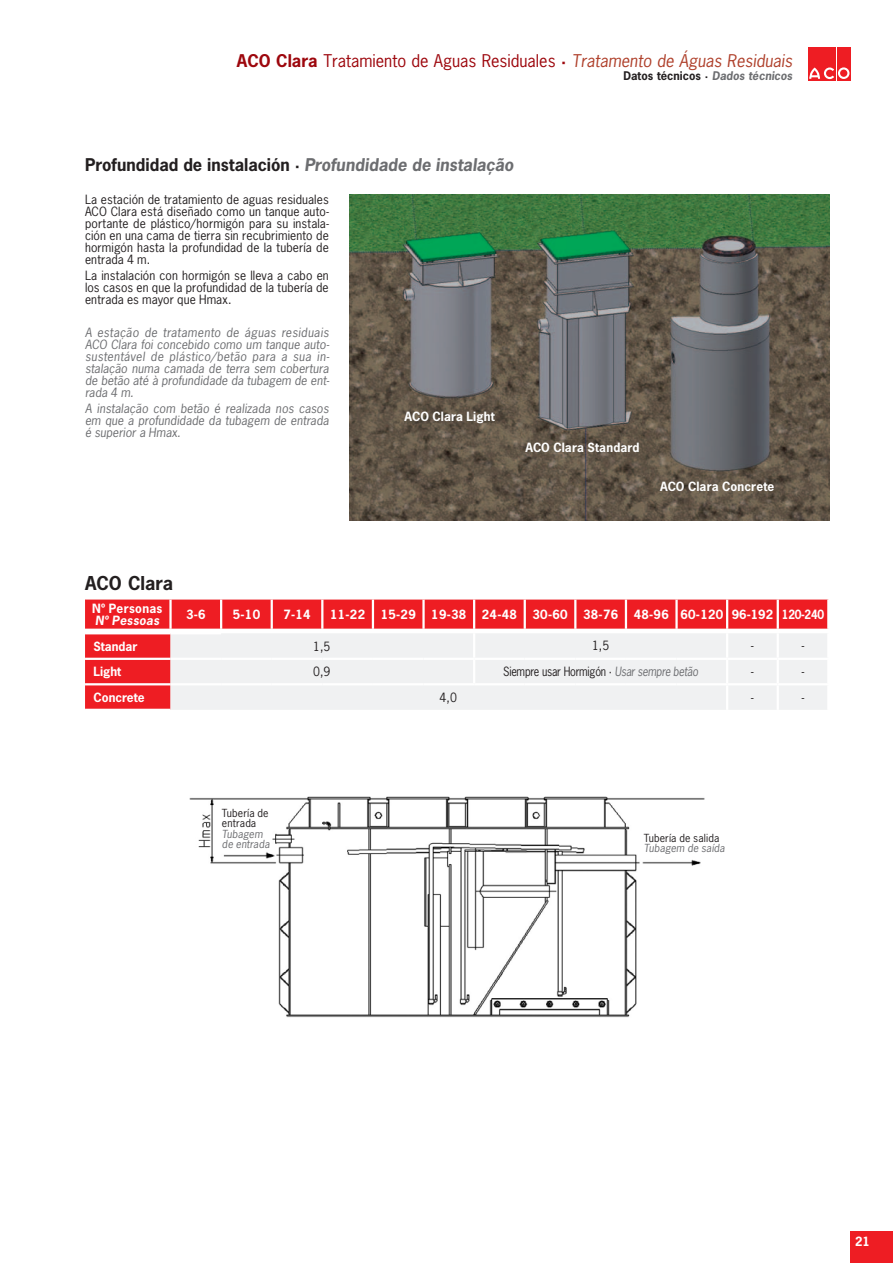
<style>
.page{position:relative;width:893px;height:1263px;background:#fff}
.page>*{position:absolute;margin:0;border:0;box-sizing:border-box;transform-origin:0 0}
.Titel_bold{font:700 18px "News Gothic";color:#231f20}
.Titel_bold-2{font:16.5px "News Gothic";color:#9d070d}
.Rubrik{font:700 16.5px "News Gothic";color:#231f20}
.Rubrik-2{font:12px/12px "News Gothic";letter-spacing:.01em;color:#231f20;text-align:justify}
.Rubrik-3{font:italic 12px/12px "News Gothic";letter-spacing:.005em;color:#6c6d70;text-align:justify}
.Tabellenkopf{font:700 12px "News Gothic";letter-spacing:.025em;color:#fff}
.Rubrik-4{font:700 12px "News Gothic";letter-spacing:.01em;color:#fff}
.Titel_kursiv{font:12px "News Gothic";letter-spacing:-.02em;color:#231f20;scale:.9 1}
.Titel_kursiv-2{font:700 12px "News Gothic";color:#fff}
.Titel_kursiv-3{font:12px "News Gothic";letter-spacing:-.02em;color:#231f20}
.Tabellenkopf-2{font:italic 700 12px "News Gothic";letter-spacing:.025em;color:#fff}
.Tabellenkopf-3{font:700 12px "News Gothic";letter-spacing:.025em;color:#fff;scale:.9 1}
.Titel_bold-3{font:700 11.25px "News Gothic";color:#231f20}
.Rubrik-5{font:10.5px "News Gothic";letter-spacing:.01em;color:#231f20}
.Rubrik-6{font:italic 10.5px "News Gothic";letter-spacing:.01em;color:#6c6d70}
.s1{font-weight:700}
.s2{font-style:italic;color:#af402b}
.s3{font-style:italic;color:#6c6d70}
</style>
<div class="page">
<div style="left:850px;top:1231px;width:43px;height:32px;background:#ee1d23"></div>
<div style="left:808px;top:47px;width:13px;height:33px;background:#ee1d23"></div>
<div style="left:822px;top:47px;width:14px;height:33px;background:#ee1d23"></div>
<div style="left:837px;top:47px;width:13px;height:33px;background:#ee1d23"></div>
<svg style="left:809px;top:67px;width:40px;height:12px"></svg>
<img style="left:349px;top:194px;width:480px;height:326px">
<img style="left:189px;top:796px;width:516px;height:222px">
<svg style="left:85px;top:599px;width:742px;height:110px;background:#ee242a"></svg>
<svg style="left:85px;top:629px;width:742px;height:4px"></svg>
<div style="left:171px;top:633px;width:656px;height:77px;background:#f0f1f2"></div>
<hr style="left:171px;top:632px;width:50px;height:2px;background:#fff">
<hr style="left:169px;top:599px;width:3px;height:30px;background:#fff">
<hr style="left:220px;top:599px;width:2px;height:30px;background:#fff">
<hr style="left:271px;top:599px;width:2px;height:30px;background:#fff">
<hr style="left:321px;top:599px;width:2px;height:30px;background:#fff">
<hr style="left:372px;top:599px;width:2px;height:30px;background:#fff">
<hr style="left:422px;top:599px;width:3px;height:30px;background:#fff">
<hr style="left:524px;top:599px;width:2px;height:30px;background:#fff">
<hr style="left:574px;top:599px;width:2px;height:30px;background:#fff">
<hr style="left:625px;top:599px;width:2px;height:30px;background:#fff">
<hr style="left:675px;top:599px;width:3px;height:30px;background:#fff">
<hr style="left:726px;top:599px;width:2px;height:30px;background:#fff">
<hr style="left:777px;top:599px;width:2px;height:30px;background:#fff">
<hr style="left:473px;top:599px;width:2px;height:30px;background:#fff">
<hr style="left:85px;top:632px;width:86px;height:2px;background:#fff">
<hr style="left:85px;top:658px;width:86px;height:2px;background:#fff">
<hr style="left:85px;top:683px;width:86px;height:2px;background:#fff">
<hr style="left:473px;top:633px;width:2px;height:25px;background:#fff">
<hr style="left:726px;top:633px;width:2px;height:25px;background:#fff">
<hr style="left:777px;top:633px;width:2px;height:25px;background:#fff">
<hr style="left:473px;top:660px;width:2px;height:23px;background:#fff">
<hr style="left:726px;top:660px;width:2px;height:23px;background:#fff">
<hr style="left:777px;top:660px;width:2px;height:23px;background:#fff">
<hr style="left:726px;top:685px;width:2px;height:25px;background:#fff">
<hr style="left:777px;top:685px;width:2px;height:25px;background:#fff">
<hr style="left:171px;top:658px;width:50px;height:2px;background:#fff">
<hr style="left:221px;top:658px;width:51px;height:2px;background:#fff">
<hr style="left:272px;top:658px;width:50px;height:2px;background:#fff">
<hr style="left:322px;top:658px;width:51px;height:2px;background:#fff">
<hr style="left:373px;top:658px;width:51px;height:2px;background:#fff">
<hr style="left:424px;top:658px;width:50px;height:2px;background:#fff">
<hr style="left:474px;top:658px;width:51px;height:2px;background:#fff">
<hr style="left:525px;top:658px;width:50px;height:2px;background:#fff">
<hr style="left:575px;top:658px;width:51px;height:2px;background:#fff">
<hr style="left:626px;top:658px;width:51px;height:2px;background:#fff">
<hr style="left:677px;top:658px;width:50px;height:2px;background:#fff">
<hr style="left:727px;top:658px;width:51px;height:2px;background:#fff">
<hr style="left:778px;top:658px;width:51px;height:2px;background:#fff">
<hr style="left:171px;top:683px;width:50px;height:2px;background:#fff">
<hr style="left:221px;top:683px;width:51px;height:2px;background:#fff">
<hr style="left:272px;top:683px;width:50px;height:2px;background:#fff">
<hr style="left:322px;top:683px;width:51px;height:2px;background:#fff">
<hr style="left:373px;top:683px;width:51px;height:2px;background:#fff">
<hr style="left:424px;top:683px;width:50px;height:2px;background:#fff">
<hr style="left:474px;top:683px;width:51px;height:2px;background:#fff">
<hr style="left:525px;top:683px;width:50px;height:2px;background:#fff">
<hr style="left:575px;top:683px;width:51px;height:2px;background:#fff">
<hr style="left:626px;top:683px;width:51px;height:2px;background:#fff">
<hr style="left:677px;top:683px;width:50px;height:2px;background:#fff">
<hr style="left:727px;top:683px;width:51px;height:2px;background:#fff">
<hr style="left:778px;top:683px;width:51px;height:2px;background:#fff">
<p class="Titel_bold-2" style="left:237px;top:50px;width:557px"><span class="s1">ACO Clara</span> Tratamiento de Aguas Residuales <span class="s1">·</span> <span class="s2">Tratamento de Águas Residuais</span></p>
<p class="Titel_bold-3" style="left:623px;top:69px;width:170px">Datos técnicos · <span class="s3">Dados técnicos</span></p>
<p class="Rubrik" style="left:85px;top:153px;width:430px">Profundidad de instalación · <span class="s3">Profundidade de instalação</span></p>
<p class="Rubrik-2" style="left:85px;top:193px;width:245px">La estación de tratamiento de aguas residuales ACO Clara está diseñado como un tanque auto&shy;portante de plástico/hormigón para su instala&shy;ción en una cama de tierra sin recubrimiento de hormigón hasta la profundidad de la tubería de entrada 4 m.</p>
<p class="Rubrik-2" style="left:85px;top:269px;width:245px">La instalación con hormigón se lleva a cabo en los casos en que la profundidad de la tubería de entrada es mayor que Hmax.</p>
<p class="Rubrik-3" style="left:85px;top:326px;width:246px">A estação de tratamento de águas residuais ACO Clara foi concebido como um tanque auto&shy;sustentável de plástico/betão para a sua in&shy;stalação numa camada de terra sem cobertura de betão até à profundidade da tubagem de ent&shy;rada 4 m.</p>
<p class="Rubrik-3" style="left:85px;top:402px;width:245px">A instalação com betão é realizada nos casos em que a profundidade da tubagem de entrada é superior a Hmax.</p>
<p class="Rubrik-4" style="left:405px;top:408px;width:92px">ACO Clara Light</p>
<p class="Rubrik-4" style="left:525px;top:439px;width:116px">ACO Clara Standard</p>
<p class="Rubrik-4" style="left:660px;top:479px;width:116px">ACO Clara Concrete</p>
<p class="Titel_bold" style="left:85px;top:571px;width:90px">ACO Clara</p>
<p class="Tabellenkopf" style="left:92px;top:600px;width:72px">Nº Personas</p>
<p class="Tabellenkopf-2" style="left:95px;top:612px;width:66px">Nº Pessoas</p>
<p class="Tabellenkopf" style="left:186px;top:606px;width:21px">3-6</p>
<p class="Tabellenkopf" style="left:233px;top:606px;width:29px">5-10</p>
<p class="Tabellenkopf" style="left:283px;top:606px;width:29px">7-14</p>
<p class="Tabellenkopf" style="left:330px;top:606px;width:37px">11-22</p>
<p class="Tabellenkopf" style="left:381px;top:606px;width:37px">15-29</p>
<p class="Tabellenkopf" style="left:431px;top:606px;width:37px">19-38</p>
<p class="Tabellenkopf" style="left:482px;top:606px;width:37px">24-48</p>
<p class="Tabellenkopf" style="left:532px;top:606px;width:37px">30-60</p>
<p class="Tabellenkopf" style="left:583px;top:606px;width:37px">38-76</p>
<p class="Tabellenkopf" style="left:634px;top:606px;width:37px">48-96</p>
<p class="Tabellenkopf" style="left:680px;top:606px;width:44px">60-120</p>
<p class="Tabellenkopf" style="left:732px;top:606px;width:43px">96-192</p>
<p class="Tabellenkopf-3" style="left:782px;top:606px;width:49px">120-240</p>
<p class="Titel_kursiv-2" style="left:94px;top:638px;width:45px">Standar</p>
<p class="Titel_kursiv-3" style="left:313px;top:639px;width:19px">1,5</p>
<p class="Titel_kursiv-3" style="left:592px;top:638px;width:19px">1,5</p>
<p class="Titel_kursiv-3" style="left:751px;top:638px;width:4px">-</p>
<p class="Titel_kursiv-3" style="left:802px;top:638px;width:4px">-</p>
<p class="Titel_kursiv-2" style="left:94px;top:664px;width:29px">Light</p>
<p class="Titel_kursiv-3" style="left:313px;top:664px;width:19px">0,9</p>
<p class="Titel_kursiv" style="left:503px;top:664px;width:218px">Siempre usar Hormigón · <span class="s3">Usar sempre betão</span></p>
<p class="Titel_kursiv-3" style="left:751px;top:664px;width:4px">-</p>
<p class="Titel_kursiv-3" style="left:802px;top:664px;width:4px">-</p>
<p class="Titel_kursiv-2" style="left:94px;top:689px;width:53px">Concrete</p>
<p class="Titel_kursiv-3" style="left:440px;top:690px;width:19px">4,0</p>
<p class="Titel_kursiv-3" style="left:751px;top:690px;width:4px">-</p>
<p class="Titel_kursiv-3" style="left:802px;top:690px;width:4px">-</p>
<p class="Rubrik-5" style="left:222px;top:806px;width:48px">Tubería de</p>
<p class="Rubrik-5" style="left:222px;top:817px;width:36px">entrada</p>
<p class="Rubrik-6" style="left:222px;top:827px;width:42px">Tubagem</p>
<p class="Rubrik-6" style="left:222px;top:838px;width:49px">de entrada</p>
<p class="Rubrik-5" style="left:644px;top:831px;width:77px">Tubería de salida</p>
<p class="Rubrik-6" style="left:644px;top:842px;width:83px">Tubagem de saída</p>
<p class="Rubrik-4" style="left:855px;top:1233px;width:16px">21</p>
</div>
